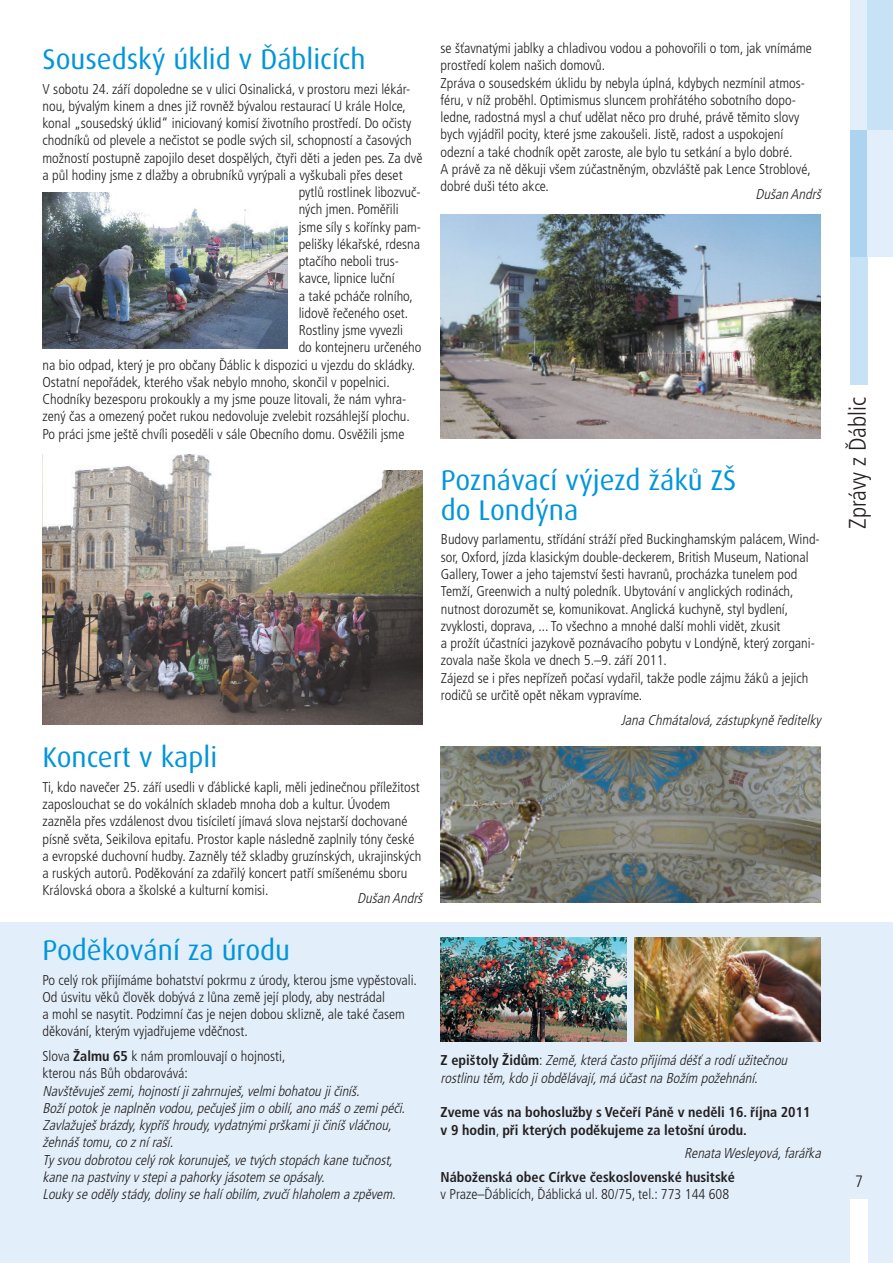
<style>
.page{position:relative;width:893px;height:1263px;background:#fff}
.page>*{position:absolute;margin:0;border:0;box-sizing:border-box;transform-origin:0 0}
.t1{font:28.5px/30px "Dax CE";color:#0095da}
.t2{font:300 condensed 24px "Frutiger CE";color:#231f20}
.t3{font:300 condensed 16.5px "Frutiger CE";color:#231f20}
.t4{font:300 condensed 14.25px/17.2px "Frutiger CE";color:#231f20}
.t5{font:italic 300 condensed 14.25px/17.2px "Frutiger CE";color:#231f20}
.t6{font:700 condensed 14.25px/17.2px "Frutiger CE";color:#231f20}
.s1{font-weight:700}
.s2{font-weight:700;font-style:normal}
.s3{font-style:normal}
.s4{font-weight:300}
</style>
<div class="page">
<img style="left:43px;top:455px;width:380px;height:269px">
<div style="left:0;top:923px;width:893px;height:340px;background:#e2eef9"></div>
<div style="left:850px;top:128px;width:17px;height:129px;background:#acd4f1"></div>
<div style="left:867px;top:128px;width:26px;height:129px;background:#e2eef9"></div>
<div style="left:850px;top:0;width:17px;height:130px;background:#e2eef9"></div>
<div style="left:867px;top:0;width:26px;height:130px;background:#c7e1f5"></div>
<div style="left:850px;top:257px;width:17px;height:128px;background:#c7e1f5"></div>
<div style="left:850px;top:1199px;width:17px;height:64px;background:#fff"></div>
<img style="left:440px;top:937px;width:186px;height:105px">
<img style="left:635px;top:937px;width:186px;height:105px">
<img style="left:440px;top:747px;width:381px;height:156px">
<img style="left:43px;top:192px;width:244px;height:157px">
<img style="left:440px;top:215px;width:381px;height:223px">
<div style="left:342px;top:447px;width:114px;height:22px;background:#fff"></div>
<h1 class="t1" style="left:43px;top:46px;width:325px">Sousedský úklid v Ďáblicích</h1>
<p class="t4" style="left:43px;top:81px;width:369px">V sobotu 24. září dopoledne se v ulici Osinalická, v prostoru mezi lékár-</p>
<p class="t4" style="left:43px;top:98px;width:365px">nou, bývalým kinem a dnes již rovněž bývalou restaurací U krále Holce,</p>
<p class="t4" style="left:43px;top:116px;width:370px">konal „sousedský úklid“ iniciovaný komisí životního prostředí. Do očisty</p>
<p class="t4" style="left:43px;top:133px;width:371px">chodníků od plevele a nečistot se podle svých sil, schopností a časových</p>
<p class="t4" style="left:43px;top:150px;width:381px">možností postupně zapojilo deset dospělých, čtyři děti a jeden pes. Za dvě</p>
<p class="t4" style="left:43px;top:167px;width:362px">a půl hodiny jsme z dlažby a obrubníků vyrýpali a vyškubali přes deset</p>
<p class="t4" style="left:299px;top:185px;width:123px">pytlů rostlinek libozvuč-</p>
<p class="t4" style="left:299px;top:202px;width:101px">ných jmen. Poměřili</p>
<p class="t4" style="left:299px;top:219px;width:124px">jsme síly s kořínky pam-</p>
<p class="t4" style="left:299px;top:236px;width:123px">pelišky lékařské, rdesna</p>
<p class="t4" style="left:299px;top:254px;width:102px">ptačího neboli trus-</p>
<p class="t4" style="left:299px;top:271px;width:97px">kavce, lipnice luční</p>
<p class="t4" style="left:299px;top:288px;width:116px">a také pcháče rolního,</p>
<p class="t4" style="left:299px;top:305px;width:111px">lidově řečeného oset.</p>
<p class="t4" style="left:299px;top:323px;width:106px">Rostliny jsme vyvezli</p>
<p class="t4" style="left:299px;top:340px;width:124px">do kontejneru určeného</p>
<p class="t4" style="left:43px;top:357px;width:374px">na bio odpad, který je pro občany Ďáblic k dispozici u vjezdu do skládky.</p>
<p class="t4" style="left:43px;top:374px;width:349px">Ostatní nepořádek, kterého však nebylo mnoho, skončil v popelnici.</p>
<p class="t4" style="left:43px;top:392px;width:365px">Chodníky bezesporu prokoukly a my jsme pouze litovali, že nám vyhra-</p>
<p class="t4" style="left:43px;top:409px;width:369px">zený čas a omezený počet rukou nedovoluje zvelebit rozsáhlejší plochu.</p>
<p class="t4" style="left:43px;top:426px;width:363px">Po práci jsme ještě chvíli poseděli v sále Obecního domu. Osvěžili jsme</p>
<h1 class="t1" style="left:43px;top:744px;width:176px">Koncert v kapli</h1>
<p class="t4" style="left:43px;top:779px;width:380px">Ti, kdo navečer 25. září usedli v ďáblické kapli, měli jedinečnou příležitost zaposlouchat se do vokálních skladeb mnoha dob a kultur. Úvodem zazněla přes vzdálenost dvou tisíciletí jímavá slova nejstarší dochované písně světa, Seikilova epitafu. Prostor kaple následně zaplnily tóny české a evropské duchovní hudby. Zazněly též skladby gruzínských, ukrajinských a ruských autorů. Poděkování za zdařilý koncert patří smíšenému sboru Královská obora a školské a kulturní komisi.</p>
<p class="t5" style="left:357px;top:890px;width:70px">Dušan Andrš</p>
<h1 class="t1" style="left:43px;top:937px;width:249px">Poděkování za úrodu</h1>
<p class="t4" style="left:43px;top:972px;width:376px">Po celý rok přijímáme bohatství pokrmu z úrody, kterou jsme vypěstovali.<br>Od úsvitu věků člověk dobývá z lůna země její plody, aby nestrádal<br>a mohl se nasytit. Podzimní čas je nejen dobou sklizně, ale také časem děkování, kterým vyjadřujeme vděčnost.</p>
<p class="t4" style="left:43px;top:1048px;width:244px">Slova <span class="s1">Žalmu 65</span> k nám promlouvají o hojnosti, kterou nás Bůh obdarovává:</p>
<p class="t5" style="left:43px;top:1083px;width:367px">Navštěvuješzemi,hojností jizahrnuješ,velmibohatou jičiníš.<br>Boží potok je naplněn vodou,pečuješjim o obilí,ano mášo zemipéči.<br>Zavlažuješbrázdy,kypříšhroudy,vydatnýmiprškamij ičiníšvláčnou, žehnáštomu,co z ní raší.<br>Tysvou dobrotou celýrok korunuješ,ve tvých stopách kane tučnost, kane na pastvinyv stepia pahorkyjásotem se opásaly.<br>Loukyse odělystády,dolinyse halí obilím,zvučí hlaholem a zpěvem.</p>
<p class="t4" style="left:441px;top:41px;width:373px">se šťavnatými jablky a chladivou vodou a pohovořili o tom, jak vnímáme prostředí kolem našich domovů.<br>Zpráva o sousedském úklidu by nebyla úplná, kdybych nezmínil atmos&shy;féru, v níž proběhl. Optimismus sluncem prohřátého sobotního dopo&shy;ledne, radostná mysl a chuť udělat něco pro druhé, právě těmito slovy bych vyjádřil pocity, které jsme zakoušeli. Jistě, radost a uspokojení odezní a také chodník opět zaroste, ale bylo tu setkání a bylo dobré.<br>A právě za ně děkuji všem zúčastněným, obzvláště pak Lence Stroblové, dobré duši této akce.</p>
<p class="t5" style="left:756px;top:186px;width:70px">Dušan Andrš</p>
<h1 class="t1" style="left:441px;top:467px;width:297px">Poznávací výjezd žáků ZŠ do Londýna</h1>
<p class="t4" style="left:441px;top:532px;width:380px">Budovy parlamentu, střídání stráží před Bucking hamským palácem, Wind&shy;sor, Oxford, jízda klasickým double-deckerem, British Museum, National Gallery, Tower a jeho tajemství šesti havranů, procházka tunelem pod Temží, Greenwich a nultý poledník. Ubytování v anglických rodinách, nutnost dorozumět se, komunikovat. Anglická kuchyně, styl bydlení, zvyklosti, doprava, ... To všechno a mnohé další mohli vidět, zkusit<br>a prožít účastníci jazykově poznávacího pobytu v Londýně, který zorgani&shy;zovala naše škola ve dnech 5.–9. září 2011.<br>Zájezd se i přes nepřízeň počasí vydařil, takže podle zájmu žáků a jejich rodičů se určitě opět někam vypravíme.</p>
<p class="t5" style="left:621px;top:712px;width:204px">Jana Chmátalová,zástupkyně ředitelky</p>
<p class="t5" style="left:441px;top:1053px;width:351px"><span class="s2">Z e p i š t o l y Ž i d ů m</span> <span class="s3">:</span> Země,která často přijímá déšť a rodí užitečnou rostlinu těm,kdo jiobdělávají,má účastna Božím požehnání.</p>
<p class="t6" style="left:441px;top:1105px;width:371px">Zveme vás na bohoslužby s Večeří Páně v neděli 16. října 2011 v 9 hodin<span class="s4">,</span> při kterých poděkujeme za letošní úrodu.</p>
<p class="t5" style="left:684px;top:1145px;width:141px">Renata Wesleyová,farářka</p>
<p class="t6" style="left:441px;top:1169px;width:296px">Náboženská obec Církve československé husitské</p>
<p class="t4" style="left:441px;top:1186px;width:290px">v Praze–Ďáblicích, Ďáblická ul. 80/75, tel.: 773 144 608</p>
<h2 class="t2" style="left:847px;top:529px;width:133px;rotate:-90deg">Zprávy z Ďáblic</h2>
<p class="t3" style="left:855px;top:1174px;width:9px">7</p>
</div>
